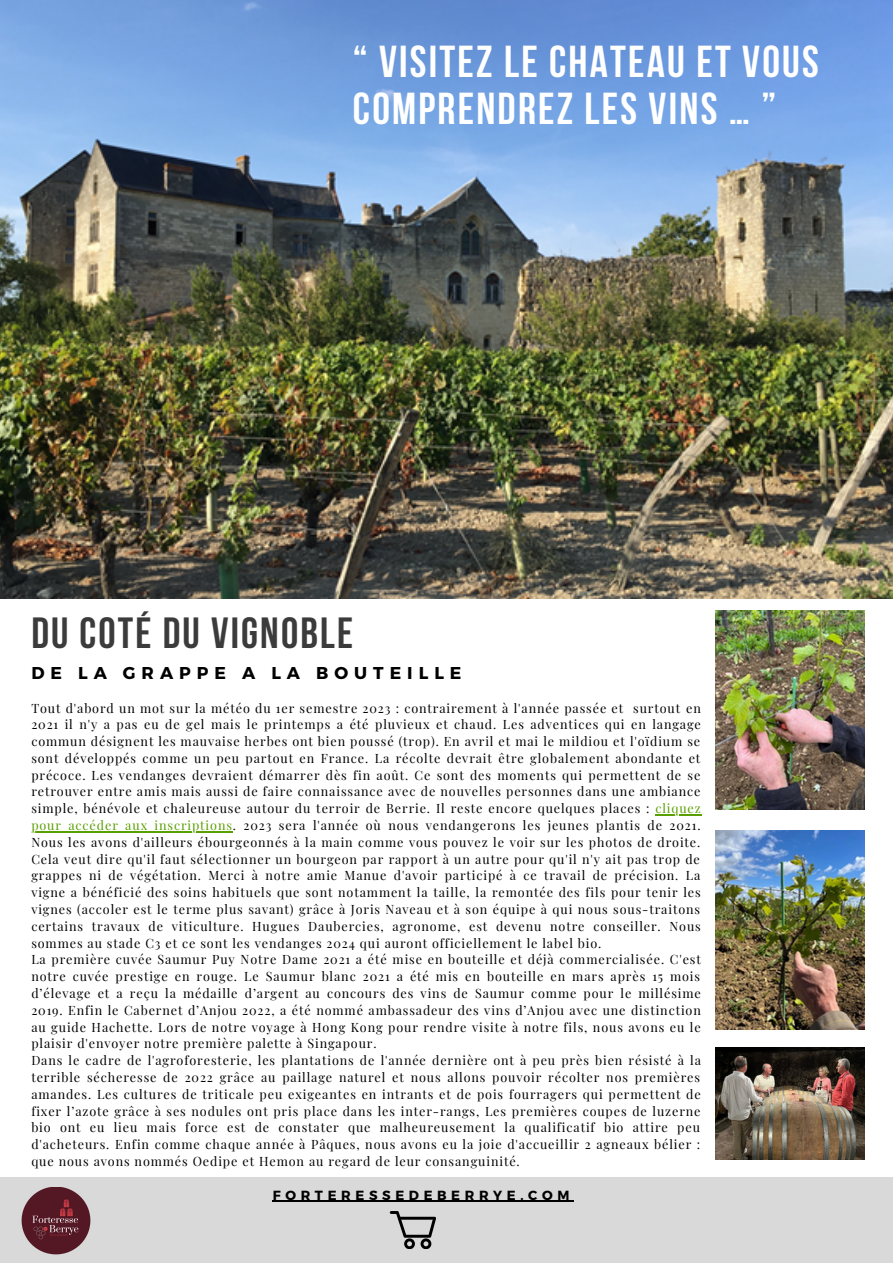
<style>
.page{position:relative;width:893px;height:1264px;background:#fff}
.page>*{position:absolute;margin:0;border:0;box-sizing:border-box;transform-origin:0 0}
.t1{font:700 44.55px/47.2px "Bebas Neue";letter-spacing:.05em;color:#fff}
.t2{font:700 43.5px "Bebas Neue";letter-spacing:.05em;color:#3b3b3b}
.t3{font:700 17.1px "Montserrat";letter-spacing:.35em;color:#000}
.t4{font:700 13.2px "Montserrat";letter-spacing:.35em;color:#000}
.t5{font:12.6px/16.8px "Playfair Display";letter-spacing:.07em;color:#000;text-align:justify}
.s1{color:#599f00}
</style>
<div class="page">
<div style="left:0;top:1177px;width:892px;height:85px;background:#d9d9d9"></div>
<img style="left:0;top:0;width:892px;height:598px">
<svg style="left:390px;top:1211px;width:46px;height:37px"></svg>
<hr style="left:655px;top:814px;width:46px;height:1px;background:#599f00">
<hr style="left:31px;top:831px;width:123px;height:1px;background:#599f00">
<hr style="left:154px;top:831px;width:79px;height:1px;background:#599f00">
<img style="left:22px;top:1187px;width:68px;height:67px">
<img style="left:715px;top:610px;width:149px;height:199px">
<img style="left:715px;top:830px;width:149px;height:199px">
<hr style="left:273px;top:1200px;width:301px;height:1px;background:#000">
<img style="left:715px;top:1047px;width:149px;height:112px">
<p class="t1" style="left:353px;top:42px;width:467px">“ VISITEZ LE CHATEAU ET VOUS<br>COMPRENDREZ LES VINS … ”</p>
<p class="t2" style="left:31px;top:615px;width:323px">DU COTÉ DU VIGNOBLE</p>
<p class="t3" style="left:31px;top:662px;width:431px">DE LA GRAPPE A LA BOUTEILLE</p>
<p class="t5" style="left:31px;top:699px;width:671px">Tout d'abord un mot sur la météo du 1er semestre 2023 : contrairement à l'année passée et surtout en 2021 il n'y a pas eu de gel mais le printemps a été pluvieux et chaud. Les adventices qui en langage commun désignent les mauvaise herbes ont bien poussé (trop). En avril et mai le mildiou et l'oïdium se sont développés comme un peu partout en France. La récolte devrait être globalement abondante et précoce. Les vendanges devraient démarrer dès fin août. Ce sont des moments qui permettent de se retrouver entre amis mais aussi de faire connaissance avec de nouvelles personnes dans une ambiance simple, bénévole et chaleureuse autour du terroir de Berrie. Il reste encore quelques places : <span class="s1">cliquez pour accéder aux inscriptions</span>. 2023 sera l'année où nous vendangerons les jeunes plantis de 2021.<br>Nous les avons d'ailleurs ébourgeonnés à la main comme vous pouvez le voir sur les photos de droite.<br>Cela veut dire qu'il faut sélectionner un bourgeon par rapport à un autre pour qu'il n'y ait pas trop de grappes ni de végétation. Merci à notre amie Manue d'avoir participé à ce travail de précision. La vigne a bénéficié des soins habituels que sont notamment la taille, la remontée des fils pour tenir les vignes (accoler est le terme plus savant) grâce à Joris Naveau et à son équipe à qui nous sous-traitons certains travaux de viticulture. Hugues Daubercies, agronome, est devenu notre conseiller. Nous sommes au stade C3 et ce sont les vendanges 2024 qui auront officiellement le label bio.</p>
<p class="t5" style="left:31px;top:950px;width:671px">La première cuvée Saumur Puy Notre Dame 2021 a été mise en bouteille et déjà commercialisée. C'est notre cuvée prestige en rouge. Le Saumur blanc 2021 a été mis en bouteille en mars après 15 mois d’élevage et a reçu la médaille d’argent au concours des vins de Saumur comme pour le millésime 2019. Enfin le Cabernet d’Anjou 2022, a été nommé ambassadeur des vins d’Anjou avec une distinction au guide Hachette. Lors de notre voyage à Hong Kong pour rendre visite à notre fils, nous avons eu le plaisir d'envoyer notre première palette à Singapour.</p>
<p class="t5" style="left:31px;top:1051px;width:671px">Dans le cadre de l'agroforesterie, les plantations de l'année dernière ont à peu près bien résisté à la terrible sécheresse de 2022 grâce au paillage naturel et nous allons pouvoir récolter nos premières amandes. Les cultures de triticale peu exigeantes en intrants et de pois fourragers qui permettent de fixer l’azote grâce à ses nodules ont pris place dans les inter-rangs, Les premières coupes de luzerne bio ont eu lieu mais force est de constater que malheureusement la qualificatif bio attire peu d'acheteurs. Enfin comme chaque année à Pâques, nous avons eu la joie d'accueillir 2 agneaux bélier : que nous avons nommés Oedipe et Hemon au regard de leur consanguinité.</p>
<p class="t4" style="left:273px;top:1186px;width:298px">FORTERESSEDEBERRYE.COM</p>
</div>
